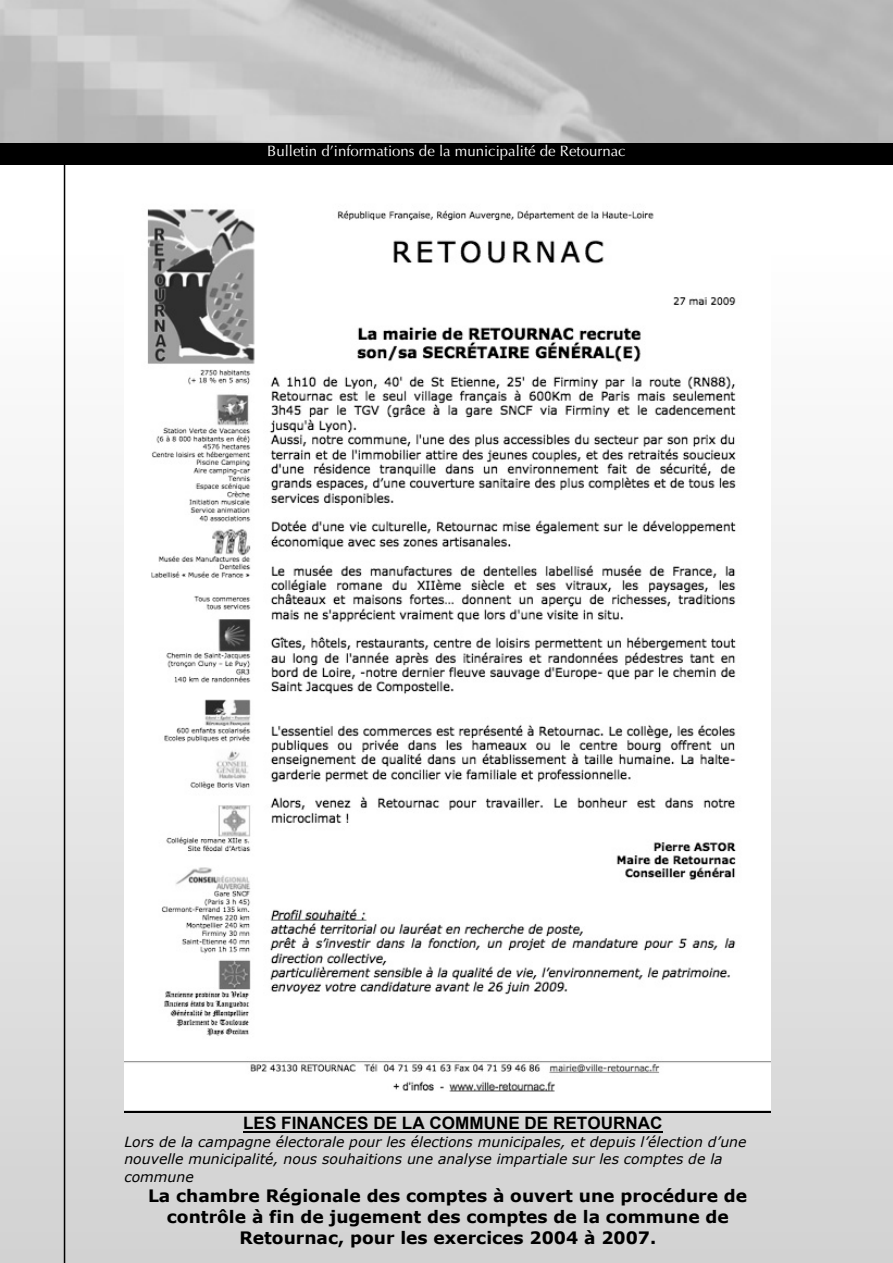
<style>
.page{position:relative;width:893px;height:1263px;background:#fff}
.page>*{position:absolute;margin:0;border:0;box-sizing:border-box;transform-origin:0 0}
.t1{font:700 17.1px/20.9px "Verdana";color:#000;text-align:center}
.t2{font:17.1px "Arial Bold MS";color:#000}
.t3{font:15px "Optima LT Std";color:#fff}
.t4{font:italic 14.1px/17.4px "Verdana";color:#000}
</style>
<div class="page">
<div style="left:0;top:242px;width:893px;height:1021px;background:linear-gradient(to bottom,#fff,#d1d1d1)"></div>
<div style="left:0;top:143px;width:893px;height:21px;background:#000"></div>
<hr style="left:64px;top:153px;width:1px;height:1110px;background:#000">
<img style="left:124px;top:209px;width:647px;height:900px">
<hr style="left:124px;top:1111px;width:647px;height:2px;background:#000">
<hr style="left:243px;top:1131px;width:419px;height:1px;background:#000">
<p class="t3" style="left:267px;top:144px;width:360px">Bulletin d’informations de la municipalité de Retournac</p>
<p class="t2" style="left:243px;top:1113px;width:421px">LES FINANCES DE LA COMMUNE DE RETOURNAC</p>
<p class="t4" style="left:124px;top:1132px;width:624px">Lors de la campagne électorale pour les élections municipales, et depuis l’élection d’une nouvelle municipalité, nous souhaitions une analyse impartiale sur les comptes de la commune</p>
<p class="t1" style="left:148px;top:1184px;width:601px">La chambre Régionale des comptes à ouvert une procédure de contrôle à fin de jugement des comptes de la commune de<br>Retournac, pour les exercices 2004 à 2007.</p>
</div>
